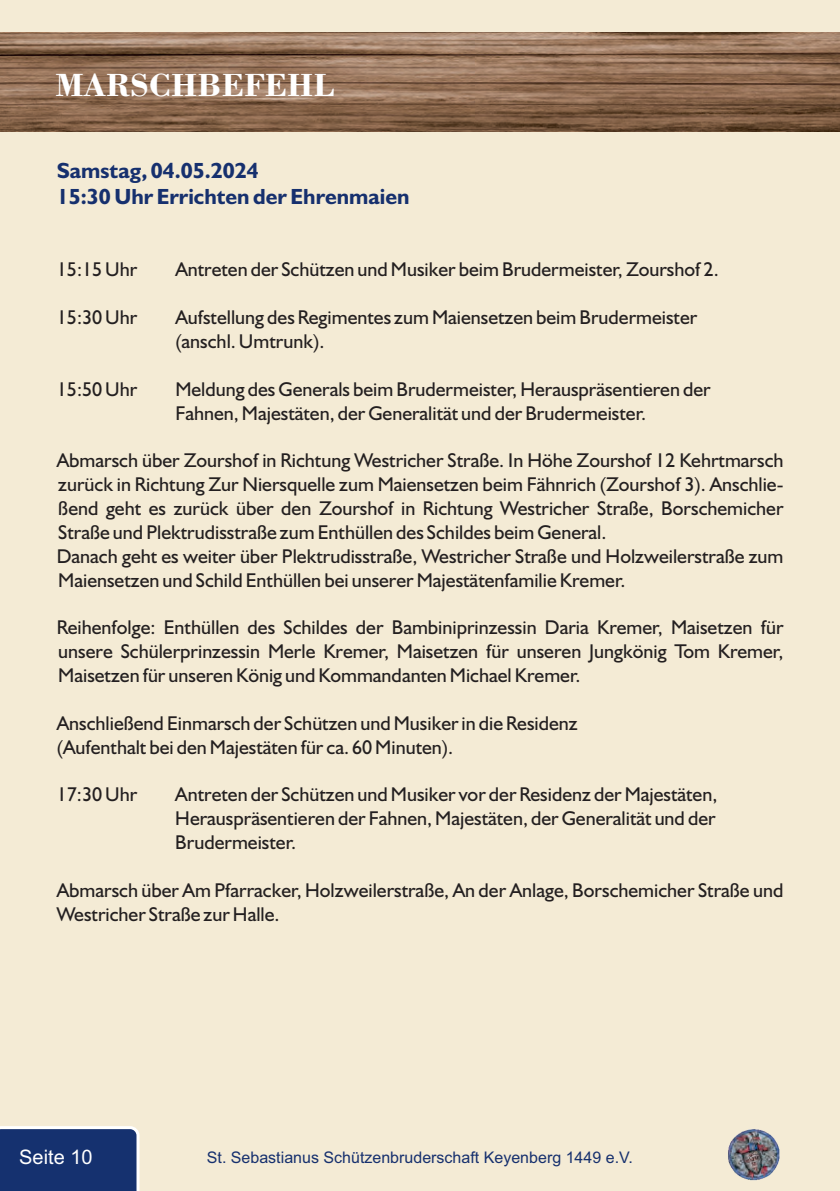
<style>
.page{position:relative;width:840px;height:1191px;background:#fff}
.page>*{position:absolute;margin:0;border:0;box-sizing:border-box;transform-origin:0 0}
.t1{font:700 34px "Bodoni BT";color:#fff}
.t2{font:700 22px/26.4px "Humanist 521 BT";color:#16306e}
.t3{font:20px/23.8px "Humanist 521 BT";color:#231f20}
.t4{font:20px "Arial";color:#fff}
.t5{font:16px "Arial";color:#16306e}
</style>
<div class="page">
<div style="left:0;top:0;width:839px;height:1191px;background:#f4ebd5"></div>
<img style="left:0;top:32px;width:839px;height:100px">
<img style="left:728px;top:1129px;width:52px;height:52px">
<svg style="left:0;top:1126px;width:139px;height:65px"></svg>
<h1 class="t1" style="left:56px;top:70px;width:280px">MARSCHBEFEHL</h1>
<p class="t2" style="left:57px;top:159px;width:354px">Samstag, 04.05.2024<br>15:30 Uhr Errichten der Ehrenmaien</p>
<p class="t3" style="left:57px;top:259px;width:82px">15:15 Uhr</p>
<p class="t3" style="left:175px;top:259px;width:544px">Antreten der Schützen und Musiker beim Brudermeister, Zourshof 2.</p>
<p class="t3" style="left:57px;top:307px;width:82px">15:30 Uhr</p>
<p class="t3" style="left:175px;top:307px;width:523px">Aufstellung des Regimentes zum Maiensetzen beim Brudermeister (anschl. Umtrunk).</p>
<p class="t3" style="left:57px;top:378px;width:82px">15:50 Uhr</p>
<p class="t3" style="left:175px;top:378px;width:536px">Meldung des Generals beim Brudermeister, Herauspräsentieren der<br>Fahnen, Majestäten, der Generalität und der Brudermeister.</p>
<p class="t3" style="left:57px;top:450px;width:727px">Abmarsch über Zourshof in Richtung Westricher Straße. In Höhe Zourshof 12 Kehrtmarsch zurück in Richtung Zur Niersquelle zum Maiensetzen beim Fähnrich (Zourshof 3). Anschlie&shy;ßend geht es zurück über den Zourshof in Richtung Westricher Straße, Borschemicher Straße und Plektrudisstraße zum Enthüllen des Schildes beim General.<br>Danach geht es weiter über Plektrudisstraße, Westricher Straße und Holzweilerstraße zum Maiensetzen und Schild Enthüllen bei unserer Majestätenfamilie Kremer.</p>
<p class="t3" style="left:57px;top:617px;width:727px;text-align:justify">Reihenfolge: Enthüllen des Schildes der Bambiniprinzessin Daria Kremer, Maisetzen für unsere Schülerprinzessin Merle Kremer, Maisetzen für unseren Jungkönig Tom Kremer, Maisetzen für unseren König und Kommandanten Michael Kremer.</p>
<p class="t3" style="left:57px;top:712px;width:522px">Anschließend Einmarsch der Schützen und Musiker in die Residenz (Aufenthalt bei den Majestäten für ca. 60 Minuten).</p>
<p class="t3" style="left:57px;top:784px;width:82px">17:30 Uhr</p>
<p class="t3" style="left:175px;top:784px;width:543px;text-align:justify">Antreten der Schützen und Musiker vor der Residenz der Majestäten, Herauspräsentieren der Fahnen, Majestäten, der Generalität und der Brudermeister.</p>
<p class="t3" style="left:57px;top:879px;width:727px">Abmarsch über Am Pfarracker, Holzweilerstraße, An der Anlage, Borschemicher Straße und<br>Westricher Straße zur Halle.</p>
<p class="t4" style="left:19px;top:1149px;width:75px">Seite 10</p>
<p class="t5" style="left:207px;top:1151px;width:427px">St. Sebastianus Schützenbruderschaft Keyenberg 1449 e.V.</p>
</div>
